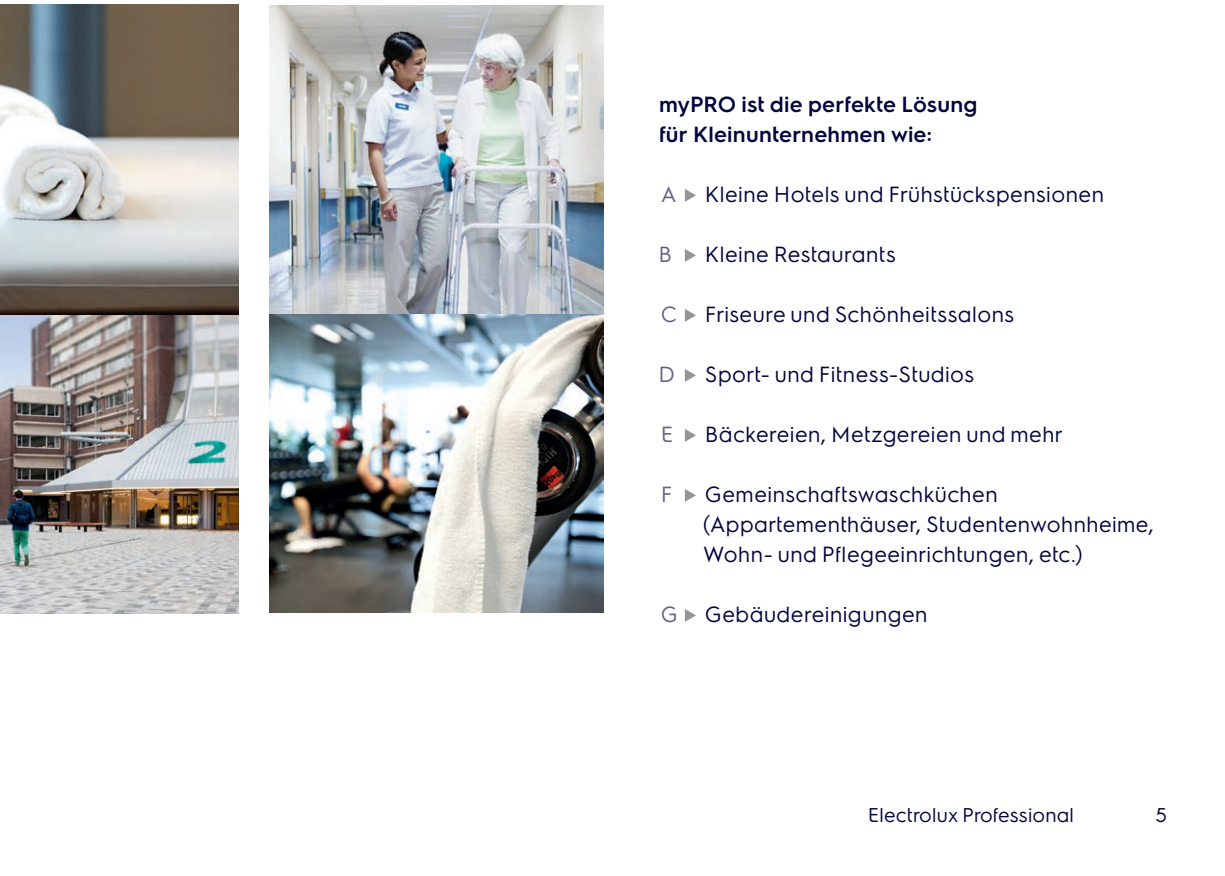
<style>
.page{position:relative;width:1225px;height:876px;background:#fff}
.page>*{position:absolute;margin:0;border:0;box-sizing:border-box;transform-origin:0 0}
.t1{font:22px/30px "Electrolux Sans";letter-spacing:.01em;color:#02063d}
.t2{font:600 22px/30px "Electrolux Sans";letter-spacing:.01em;color:#02063d}
.t3{font:22px "Electrolux Sans";color:#616286}
.t4{font:20px "Electrolux Sans";color:#02063d}
.s1{color:#616286}
</style>
<div class="page">
<img style="left:270px;top:6px;width:333px;height:309px">
<img style="left:0;top:315px;width:238px;height:298px">
<svg style="left:685px;top:189px;width:11px;height:13px"></svg>
<svg style="left:685px;top:249px;width:11px;height:13px"></svg>
<svg style="left:685px;top:309px;width:11px;height:13px"></svg>
<svg style="left:685px;top:369px;width:11px;height:13px"></svg>
<svg style="left:685px;top:429px;width:11px;height:13px"></svg>
<svg style="left:685px;top:489px;width:11px;height:13px"></svg>
<svg style="left:685px;top:609px;width:11px;height:13px"></svg>
<img style="left:270px;top:315px;width:333px;height:297px">
<img style="left:0;top:4px;width:238px;height:311px">
<p class="t2" style="left:659px;top:88px;width:320px">myPRO ist die perfekte Lösung für Kleinunternehmen wie:</p>
<p class="t3" style="left:661px;top:179px;width:18px">A</p>
<p class="t1" style="left:705px;top:178px;width:401px">Kleine Hotels und Frühstückspensionen</p>
<p class="t3" style="left:659px;top:239px;width:15px">B</p>
<p class="t1" style="left:705px;top:238px;width:192px">Kleine Restaurants</p>
<p class="t3" style="left:661px;top:299px;width:18px">C</p>
<p class="t1" style="left:705px;top:298px;width:311px">Friseure und Schönheitssalons</p>
<p class="t3" style="left:659px;top:359px;width:18px">D</p>
<p class="t1" style="left:705px;top:358px;width:271px">Sport- und Fitness-Studios</p>
<p class="t3" style="left:661px;top:419px;width:14px">E</p>
<p class="t1" style="left:705px;top:418px;width:359px">Bäckereien, Metzgereien und mehr</p>
<p class="t3" style="left:661px;top:479px;width:13px">F</p>
<p class="t1" style="left:703px;top:478px;width:454px">Gemeinschaftswaschküchen (Appartementhäuser, Studentenwohnheime,<br>Wohn- und Pflegeeinrichtungen, etc.)</p>
<p class="t1" style="left:661px;top:598px;width:268px"><span class="s1">G</span> Gebäudereinigungen</p>
<p class="t4" style="left:868px;top:801px;width:208px">Electrolux Professional</p>
<p class="t4" style="left:1155px;top:801px;width:13px">5</p>
</div>
